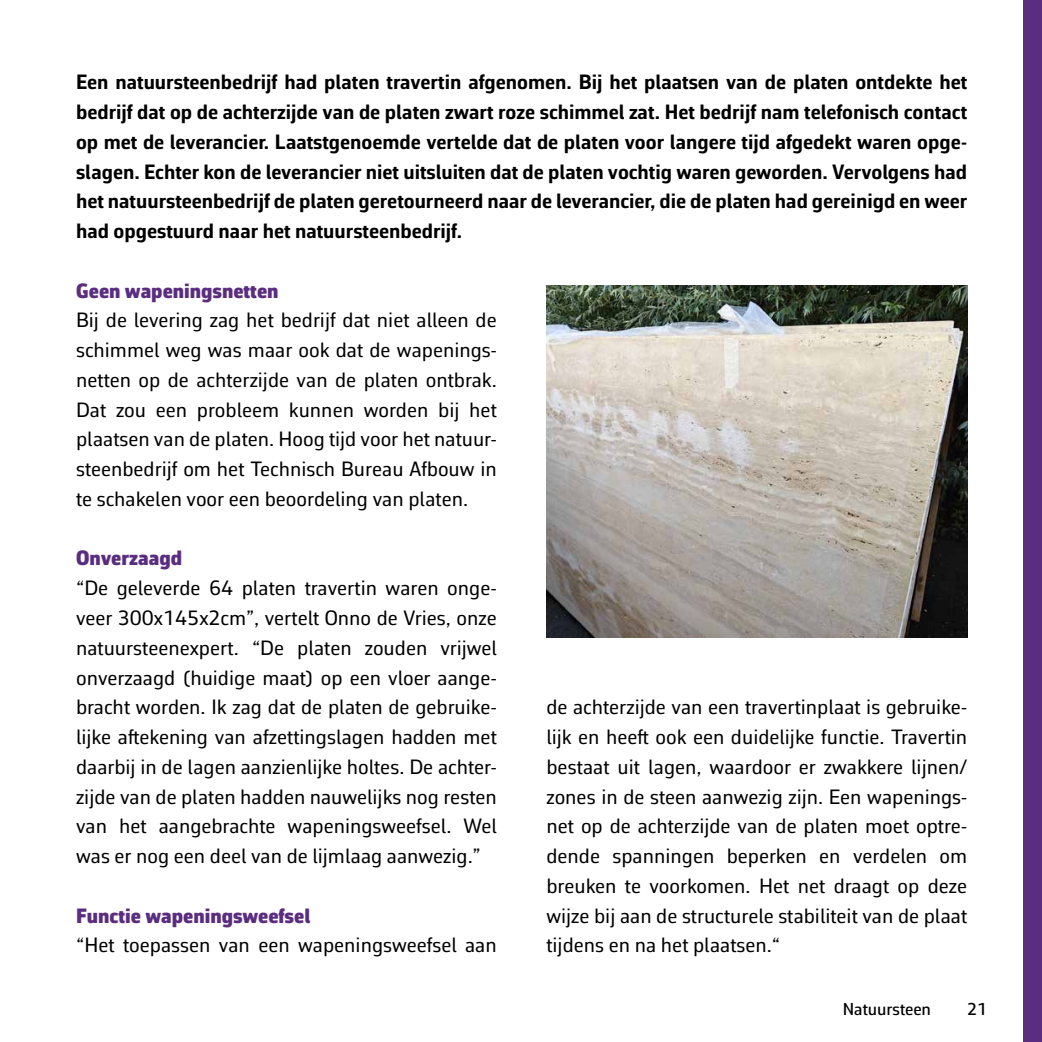
<style>
.page{position:relative;width:1042px;height:1042px;background:#fff}
.page>*{position:absolute;margin:0;border:0;box-sizing:border-box;transform-origin:0 0}
.t1{font:21px/29.8px "Corbeau Pro";color:#000;text-align:justify}
.t2{font:700 21px/29.8px "Corbeau Pro";color:#000;text-align:justify}
.t3{font:900 21px "Corbeau Pro";color:#5a2d81}
.t4{font:500 17.5px "Corbeau Pro";color:#000}
</style>
<div class="page">
<div style="left:1023px;top:0;width:19px;height:1042px;background:#5a2d81"></div>
<img style="left:546px;top:285px;width:421px;height:352px">
<p class="t2" style="left:76px;top:67px;width:893px">Een natuursteenbedrijf had platen travertin afgenomen. Bij het plaatsen van de platen ontdekte het bedrijf dat op de achterzijde van de platen zwart roze schimmel zat. Het bedrijf nam telefonisch contact op met de leverancier. Laatstgenoemde vertelde dat de platen voor langere tijd afgedekt waren opge&shy;slagen. Echter kon de leverancier niet uitsluiten dat de platen vochtig waren geworden. Vervolgens had het natuursteenbedrijf de platen geretourneerd naar de leverancier, die de platen had gereinigd en weer had opgestuurd naar het natuursteenbedrijf.</p>
<p class="t3" style="left:76px;top:276px;width:204px">Geen wapeningsnetten</p>
<p class="t1" style="left:76px;top:305px;width:422px">Bij de levering zag het bedrijf dat niet alleen de schimmel weg was maar ook dat de wapenings&shy;netten op de achterzijde van de platen ontbrak.<br>Dat zou een probleem kunnen worden bij het plaatsen van de platen. Hoog tijd voor het natuur&shy;steenbedrijf om het Technisch Bureau Afbouw in te schakelen voor een beoordeling van platen.</p>
<p class="t3" style="left:76px;top:544px;width:108px">Onverzaagd</p>
<p class="t1" style="left:76px;top:573px;width:422px">“De geleverde 64 platen travertin waren onge&shy;veer 300x145x2cm”, vertelt Onno de Vries, onze natuursteenexpert. “De platen zouden vrijwel onverzaagd (huidige maat) op een vloer aange&shy;bracht worden. Ik zag dat de platen de gebruike&shy;lijke aftekening van afzettingslagen hadden met daarbij in de lagen aanzienlijke holtes. De achter&shy;zijde van de platen hadden nauwelijks nog resten van het aangebrachte wapeningsweefsel. Wel was er nog een deel van de lijmlaag aanwezig.”</p>
<p class="t3" style="left:76px;top:901px;width:236px">Functie wapeningsweefsel</p>
<p class="t1" style="left:76px;top:930px;width:422px">“Het toepassen van een wapeningsweefsel aan</p>
<p class="t1" style="left:546px;top:692px;width:422px">de achterzijde van een travertinplaat is gebruike&shy;lijk en heeft ook een duidelijke functie. Travertin bestaat uit lagen, waardoor er zwakkere lijnen/ zones in de steen aanwezig zijn. Een wapenings&shy;net op de achterzijde van de platen moet optre&shy;dende spanningen beperken en verdelen om breuken te voorkomen. Het net draagt op deze wijze bij aan de structurele stabiliteit van de plaat tijdens en na het plaatsen.“</p>
<p class="t4" style="left:843px;top:997px;width:90px">Natuursteen</p>
<p class="t4" style="left:967px;top:997px;width:22px">21</p>
</div>
